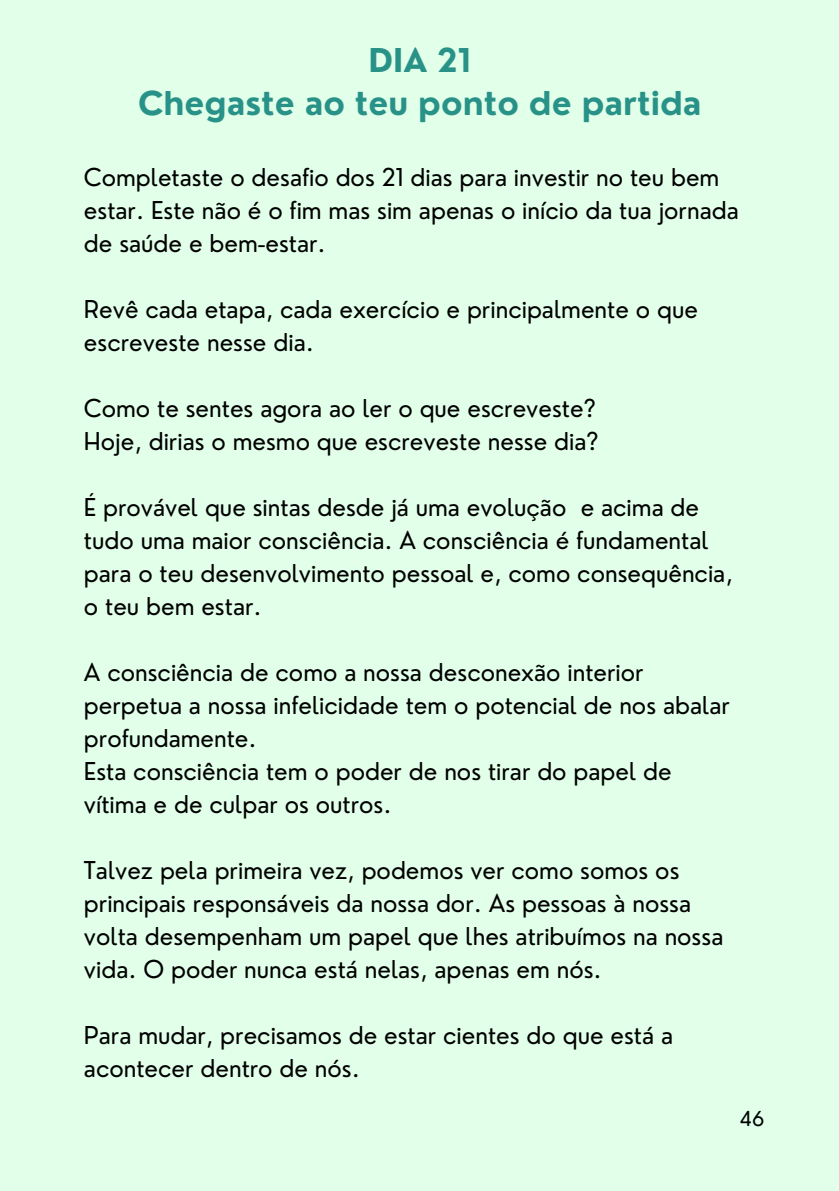
<style>
.page{position:relative;width:839px;height:1191px;background:#fff}
.page>*{position:absolute;margin:0;border:0;box-sizing:border-box;transform-origin:0 0}
.t1{font:700 32px "Nourd";color:#299288}
.t2{font:24px/33px "Nourd";color:#000}
.t3{font:20.2px "Nourd";color:#000}
</style>
<div class="page">
<div style="left:0;top:0;width:838px;height:1191px;background:#e1ffe9"></div>
<p class="t1" style="left:368px;top:40px;width:104px">DIA 21</p>
<p class="t1" style="left:138px;top:83px;width:565px">Chegaste ao teu ponto de partida</p>
<p class="t2" style="left:84px;top:161px;width:656px">Completaste o desafio dos 21 dias para investir no teu bem estar. Este não é o fim mas sim apenas o início da tua jornada de saúde e bem-estar.</p>
<p class="t2" style="left:84px;top:293px;width:615px">Revê cada etapa, cada exercício e principalmente o que escreveste nesse dia.</p>
<p class="t2" style="left:84px;top:392px;width:513px">Como te sentes agora ao ler o que escreveste?</p>
<p class="t2" style="left:84px;top:425px;width:516px">Hoje, dirias o mesmo que escreveste nesse dia?</p>
<p class="t2" style="left:84px;top:491px;width:650px">É provável que sintas desde já uma evolução e acima de tudo uma maior consciência. A consciência é fundamental para o teu desenvolvimento pessoal e, como consequência, o teu bem estar.</p>
<p class="t2" style="left:84px;top:656px;width:647px">A consciência de como a nossa desconexão interior perpetua a nossa infelicidade tem o potencial de nos abalar profundamente.</p>
<p class="t2" style="left:84px;top:755px;width:589px">Esta consciência tem o poder de nos tirar do papel de vítima e de culpar os outros.</p>
<p class="t2" style="left:84px;top:854px;width:641px">Talvez pela primeira vez, podemos ver como somos os principais responsáveis da nossa dor. As pessoas à nossa volta desempenham um papel que lhes atribuímos na nossa vida. O poder nunca está nelas, apenas em nós.</p>
<p class="t2" style="left:84px;top:1019px;width:590px">Para mudar, precisamos de estar cientes do que está a acontecer dentro de nós.</p>
<p class="t3" style="left:739px;top:1106px;width:26px">46</p>
</div>
